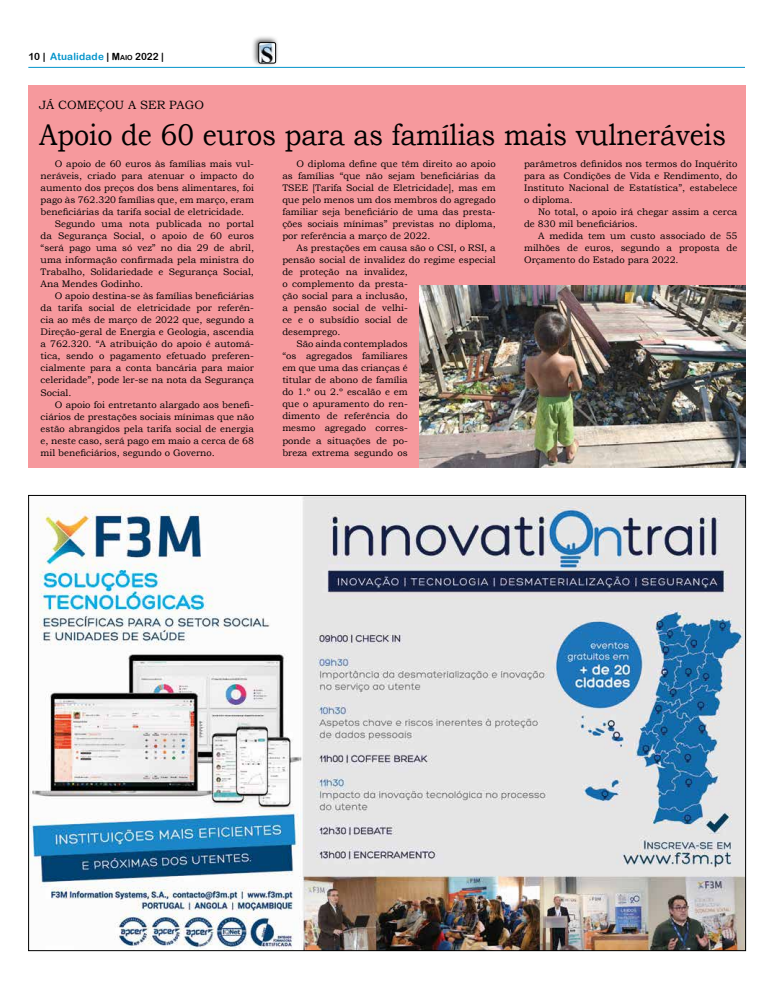
<style>
.page{position:relative;width:774px;height:993px;background:#fff}
.page>*{position:absolute;margin:0;border:0;box-sizing:border-box;transform-origin:0 0}
.t1{font:30px "Bookman Old Style";color:#000;scale:.9 1}
.t2{font:12px "Bookman Old Style";color:#000}
.t3{font:10px "Arial Rounded MT Bold";letter-spacing:.02em;color:#0093ca}
.t4{font:9.5px/12px "Bookman Old Style";color:#000;text-align:justify}
.s1{color:#000}
.s2{font-size:7px;color:#000}
</style>
<div class="page">
<div style="left:251px;top:35px;width:28px;height:31px;background:#000;opacity:.75"></div>
<img style="left:259px;top:43px;width:17px;height:20px">
<div style="left:259px;top:43px;width:17px;height:20px;border:1px solid #000;border-radius:2px"></div>
<hr style="left:28px;top:67px;width:717px;height:1px;background:#0093ca">
<img style="left:30px;top:497px;width:714px;height:451px">
<div style="left:28px;top:85px;width:718px;height:382px;background:#f6999d"></div>
<img style="left:419px;top:286px;width:327px;height:181px">
<p class="t3" style="left:28px;top:51px;width:137px"><span class="s1">10 |</span> Atualidade <span class="s1">| M</span><span class="s2">aio</span> <span class="s1">2022</span> <span class="s1">|</span></p>
<p class="t2" style="left:39px;top:97px;width:166px">JÁ COMEÇOU A SER PAGO</p>
<h1 class="t1" style="left:39px;top:115px;width:765px">Apoio de 60 euros para as famílias mais vulneráveis</h1>
<p class="t4" style="left:41px;top:158px;width:215px;text-indent:14px">O apoio de 60 euros às famílias mais vul&shy;neráveis, criado para atenuar o impacto do aumento dos preços dos bens alimentares, foi pago às 762.320 famílias que, em março, eram beneficiárias da tarifa social de eletricidade.</p>
<p class="t4" style="left:41px;top:218px;width:215px;text-indent:14px">Segundo uma nota publicada no portal da Segurança Social, o apoio de 60 euros “será pago uma só vez” no dia 29 de abril, uma informação confirmada pela ministra do Trabalho, Solidariedade e Segurança Social, Ana Mendes Godinho.</p>
<p class="t4" style="left:41px;top:290px;width:215px;text-indent:14px">O apoio destina-se às famílias beneficiárias da tarifa social de eletricidade por referên&shy;cia ao mês de março de 2022 que, segundo a Direção-geral de Energia e Geologia, ascendia a 762.320. “A atribuição do apoio é automá&shy;tica, sendo o pagamento efetuado preferen&shy;cialmente para a conta bancária para maior celeridade”, pode ler-se na nota da Segurança Social.</p>
<p class="t4" style="left:41px;top:398px;width:215px;text-indent:14px">O apoio foi entretanto alargado aos benefi&shy;ciários de prestações sociais mínimas que não estão abrangidos pela tarifa social de energia e, neste caso, será pago em maio a cerca de 68 mil beneficiários, segundo o Governo.</p>
<p class="t4" style="left:282px;top:158px;width:215px;text-indent:14px">O diploma define que têm direito ao apoio as famílias “que não sejam beneficiárias da TSEE [Tarifa Social de Eletricidade], mas em que pelo menos um dos membros do agregado familiar seja beneficiário de uma das presta&shy;ções sociais mínimas” previstas no diploma, por referência a março de 2022.</p>
<p class="t4" style="left:296px;top:242px;width:201px">As prestações em causa são o CSI, o RSI, a</p>
<p class="t4" style="left:282px;top:254px;width:215px">pensão social de invalidez do regime especial</p>
<p class="t4" style="left:282px;top:266px;width:127px">de proteção na invalidez,</p>
<p class="t4" style="left:282px;top:278px;width:127px">o complemento da presta-</p>
<p class="t4" style="left:282px;top:290px;width:127px">ção social para a inclusão,</p>
<p class="t4" style="left:282px;top:302px;width:127px">a pensão social de velhi-</p>
<p class="t4" style="left:282px;top:314px;width:127px">ce e o subsídio social de</p>
<p class="t4" style="left:282px;top:326px;width:60px">desemprego.</p>
<p class="t4" style="left:296px;top:338px;width:113px">São ainda contemplados</p>
<p class="t4" style="left:282px;top:350px;width:127px">“os agregados familiares</p>
<p class="t4" style="left:282px;top:362px;width:127px">em que uma das crianças é</p>
<p class="t4" style="left:282px;top:374px;width:127px">titular de abono de família</p>
<p class="t4" style="left:282px;top:386px;width:127px">do 1.º ou 2.º escalão e em</p>
<p class="t4" style="left:282px;top:398px;width:127px">que o apuramento do ren-</p>
<p class="t4" style="left:282px;top:410px;width:127px">dimento de referência do</p>
<p class="t4" style="left:282px;top:422px;width:127px">mesmo agregado corres-</p>
<p class="t4" style="left:282px;top:434px;width:127px">ponde a situações de po-</p>
<p class="t4" style="left:282px;top:446px;width:127px">breza extrema segundo os</p>
<p class="t4" style="left:524px;top:158px;width:215px">parâmetros definidos nos termos do Inquérito para as Condições de Vida e Rendimento, do Instituto Nacional de Estatística”, estabelece o diploma.</p>
<p class="t4" style="left:524px;top:206px;width:215px;text-indent:14px">No total, o apoio irá chegar assim a cerca de 830 mil beneficiários.</p>
<p class="t4" style="left:524px;top:230px;width:215px;text-indent:14px">A medida tem um custo associado de 55 milhões de euros, segundo a proposta de Orçamento do Estado para 2022.</p>
</div>
